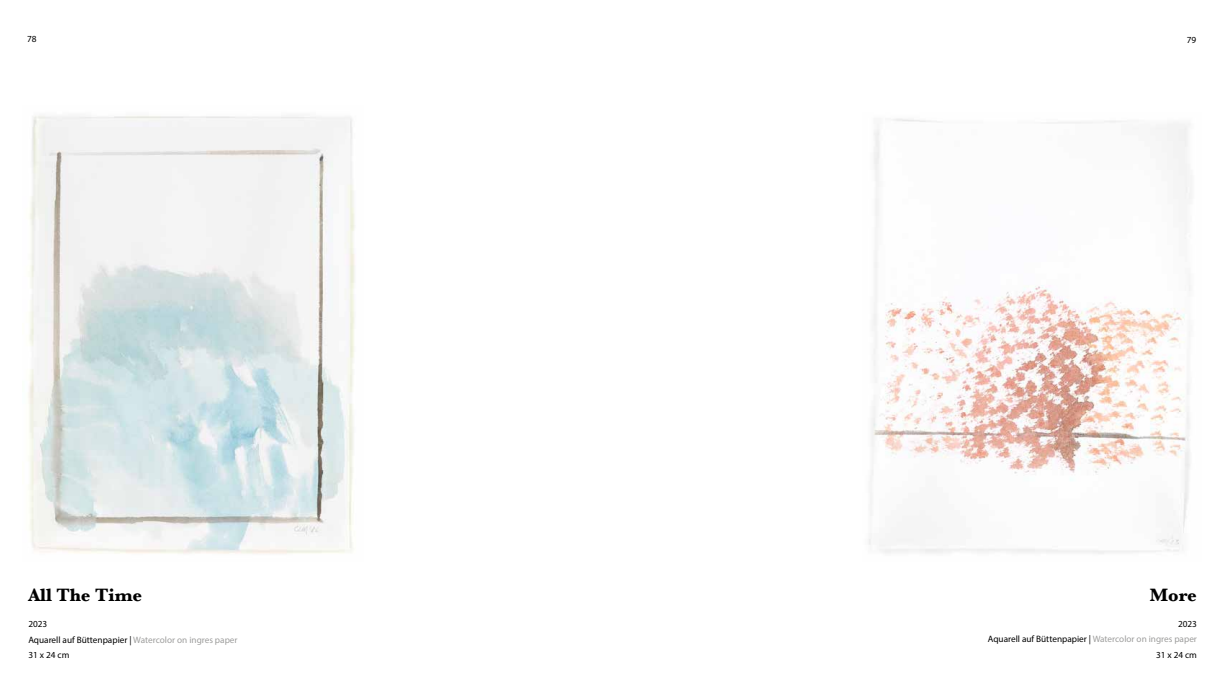
<style>
.page{position:relative;width:1225px;height:698px;background:#fff}
.page>*{position:absolute;margin:0;border:0;box-sizing:border-box;transform-origin:0 0}
.t1{font:700 18.6px "Baskerville";color:#000}
.t2{font:9.3px "Myriad Pro";color:#000}
.t3{font:9.2px/15.2px "Myriad Pro";color:#000}
.s1{color:#9d9d9c}
</style>
<div class="page">
<img style="left:869px;top:118px;width:322px;height:436px">
<img style="left:28px;top:115px;width:327px;height:439px">
<p class="t2" style="left:27px;top:33px;width:11px">78</p>
<h1 class="t1" style="left:28px;top:582px;width:115px">All The Time</h1>
<p class="t3" style="left:28px;top:616px;width:211px">2023<br>Aquarell auf Büttenpapier | <span class="s1">Watercolor on ingres paper<br></span>31 x 24 cm</p>
<p class="t2" style="left:1186px;top:34px;width:11px">79</p>
<h1 class="t1" style="left:1149px;top:581px;width:49px">More</h1>
<p class="t3" style="left:987px;top:616px;width:211px;text-align:right">2023<br>Aquarell auf Büttenpapier | <span class="s1">Watercolor on ingres paper<br></span>31 x 24 cm</p>
</div>
